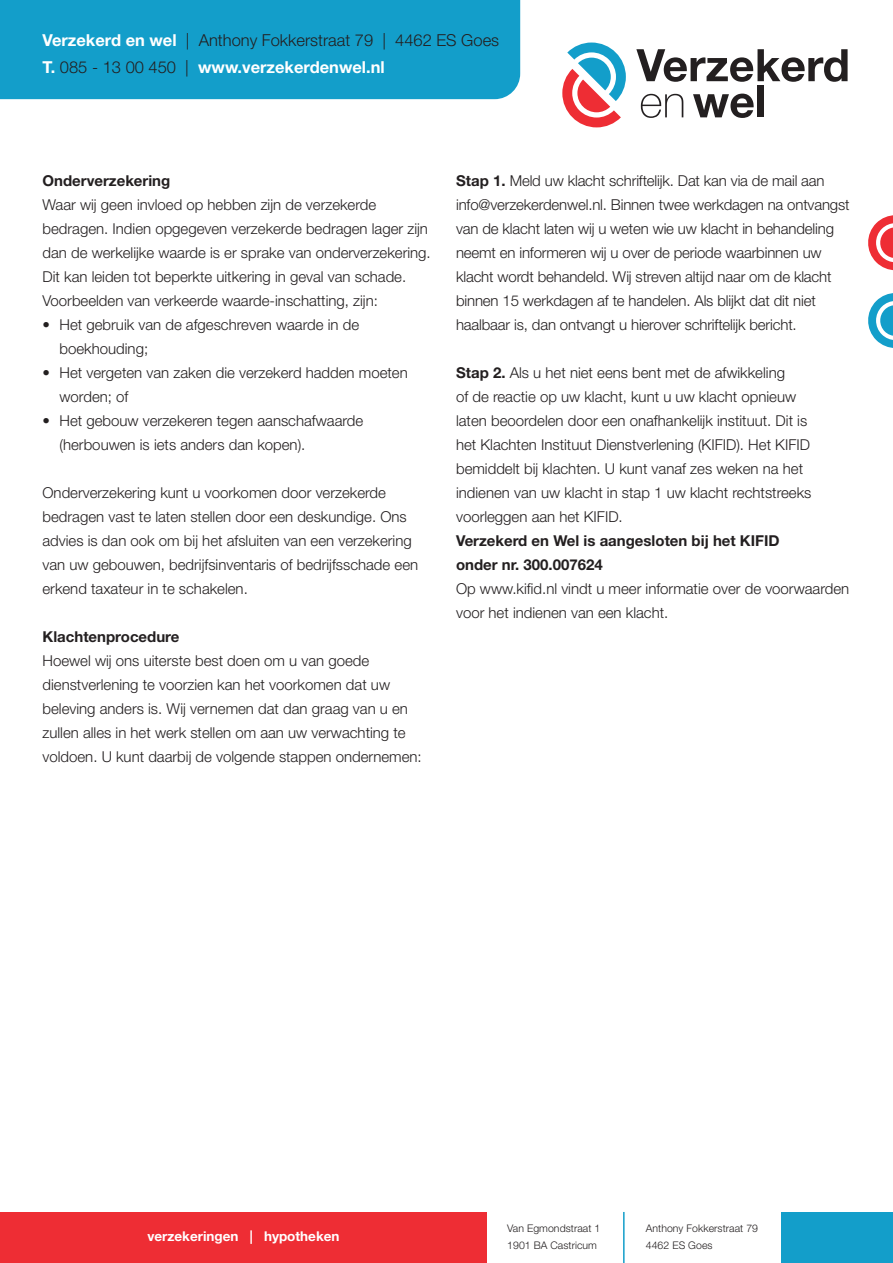
<style>
.page{position:relative;width:893px;height:1263px;background:#fff}
.page>*{position:absolute;margin:0;border:0;box-sizing:border-box;transform-origin:0 0}
.t1{font:300 16.5px/27px "Helvetica Neue LT Std";color:#231f20}
.t2{font:300 15px/24px "Helvetica Neue LT Std";color:#231f20}
.t3{font:700 15px/24px "Helvetica Neue LT Std";color:#231f20}
.t4{font:700 13.5px "Helvetica Neue LT Std";color:#fff}
.t5{font:300 10.5px/16.5px "Helvetica Neue LT Std";letter-spacing:.005em;color:#231f20}
.s1{font-weight:700;color:#fff}
.s2{font-weight:700}
</style>
<div class="page">
<div style="left:781px;top:1212px;width:112px;height:51px;background:#139eca"></div>
<div style="left:0;top:1212px;width:487px;height:51px;background:#ee2d34"></div>
<hr style="left:623px;top:1212px;width:2px;height:51px;background:#139eca">
<div style="left:0;top:0;width:520px;height:99px;background:#139eca"></div>
<svg style="left:562px;top:43px;width:64px;height:84px"></svg>
<svg style="left:636px;top:49px;width:212px;height:33px"></svg>
<svg style="left:641px;top:94px;width:42px;height:24px"></svg>
<svg style="left:693px;top:94px;width:61px;height:24px"></svg>
<div style="left:757px;top:85px;width:7px;height:32px;background:#231f20"></div>
<svg style="left:868px;top:215px;width:25px;height:55px"></svg>
<svg style="left:868px;top:293px;width:25px;height:55px"></svg>
<p class="t1" style="left:43px;top:26px;width:458px"><span class="s1">Verzekerd en wel</span> | Anthony Fokkerstraat 79 | 4462 ES Goes<br><span class="s1">T.</span> 085 - 13 00 450 | <span class="s1">www.verzekerdenwel.nl</span></p>
<p class="t3" style="left:43px;top:168px;width:129px">Onderverzekering</p>
<p class="t2" style="left:43px;top:192px;width:390px">Waar wij geen invloed op hebben zijn de verzekerde bedragen. Indien opgegeven verzekerde bedragen lager zijn dan de werkelijke waarde is er sprake van onderverzekering.<br>Dit kan leiden tot beperkte uitkering in geval van schade.<br>Voorbeelden van verkeerde waarde-inschatting, zijn:</p>
<p class="t2" style="left:60px;top:312px;width:301px;text-indent:-17px">• Het gebruik van de afgeschreven waarde in de boekhouding;</p>
<p class="t2" style="left:60px;top:360px;width:350px;text-indent:-17px">• Het vergeten van zaken die verzekerd hadden moeten worden; of</p>
<p class="t2" style="left:60px;top:408px;width:305px;text-indent:-17px">• Het gebouw verzekeren tegen aanschafwaarde (herbouwen is iets anders dan kopen).</p>
<p class="t2" style="left:43px;top:480px;width:377px">Onderverzekering kunt u voorkomen door verzekerde bedragen vast te laten stellen door een deskundige. Ons advies is dan ook om bij het afsluiten van een verzekering van uw gebouwen, bedrijfsinventaris of bedrijfsschade een erkend taxateur in te schakelen.</p>
<p class="t3" style="left:43px;top:624px;width:138px">Klachtenprocedure</p>
<p class="t2" style="left:43px;top:648px;width:381px">Hoewel wij ons uiterste best doen om u van goede dienstverlening te voorzien kan het voorkomen dat uw beleving anders is. Wij vernemen dat dan graag van u en zullen alles in het werk stellen om aan uw verwachting te voldoen. U kunt daarbij de volgende stappen ondernemen:</p>
<p class="t2" style="left:456px;top:168px;width:395px"><span class="s2">Stap 1.</span> Meld uw klacht schriftelijk. Dat kan via de mail aan info@verzekerdenwel.nl. Binnen twee werkdagen na ontvangst van de klacht laten wij u weten wie uw klacht in behandeling neemt en informeren wij u over de periode waarbinnen uw klacht wordt behandeld. Wij streven altijd naar om de klacht binnen 15 werkdagen af te handelen. Als blijkt dat dit niet haalbaar is, dan ontvangt u hierover schriftelijk bericht.</p>
<p class="t2" style="left:456px;top:360px;width:357px"><span class="s2">Stap 2.</span> Als u het niet eens bent met de afwikkeling<br>of de reactie op uw klacht, kunt u uw klacht opnieuw laten beoordelen door een onafhankelijk instituut. Dit is het Klachten Instituut Dienstverlening (KIFID). Het KIFID bemiddelt bij klachten. U kunt vanaf zes weken na het indienen van uw klacht in stap 1 uw klacht rechtstreeks voorleggen aan het KIFID.</p>
<p class="t3" style="left:456px;top:528px;width:325px">Verzekerd en Wel is aangesloten bij het KIFID onder nr. 300.007624</p>
<p class="t2" style="left:456px;top:576px;width:395px">Op www.kifid.nl vindt u meer informatie over de voorwaarden voor het indienen van een klacht.</p>
<p class="t4" style="left:147px;top:1227px;width:194px">verzekeringen | hypotheken</p>
<p class="t5" style="left:507px;top:1220px;width:95px">Van Egmondstraat 1<br>1901 BA Castricum</p>
<p class="t5" style="left:646px;top:1220px;width:114px">Anthony Fokkerstraat 79<br>4462 ES Goes</p>
</div>
